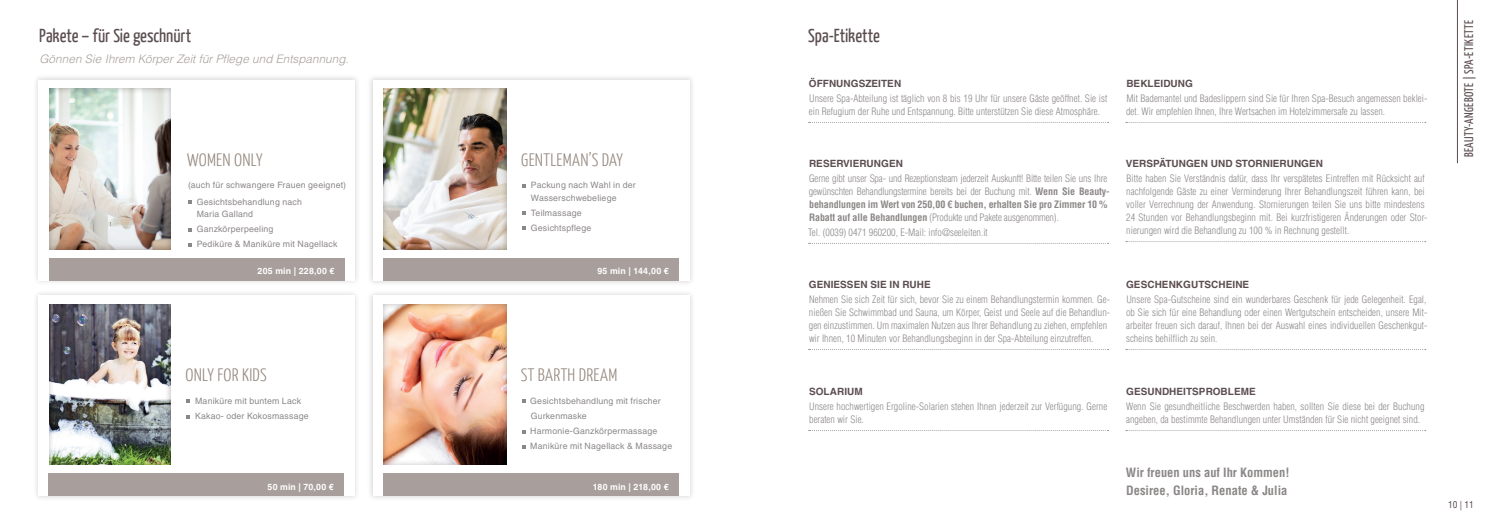
<style>
.page{position:relative;width:1489px;height:525px;background:#fff}
.page>*{position:absolute;margin:0;border:0;box-sizing:border-box;transform-origin:0 0}
.t1{font:18.75px "Yanone Kaffeesatz";letter-spacing:-.005em;color:#5b4d50}
.t2{font:300 18px "Yanone Kaffeesatz";letter-spacing:.015em;color:#94877d}
.t3{font:700 condensed 12.5px/17.8px "Helvetica LT Std";color:#8c8787}
.t4{font:12.5px "Yanone Kaffeesatz";letter-spacing:.03em;color:#5b4d50}
.t5{font:italic 300 11.62px "Helvetica LT Std";letter-spacing:.005em;color:#a89f9c}
.t6{font:300 condensed 10px/13.1px "Helvetica LT Std";letter-spacing:.005em;color:#8c8787}
.t7{font:700 10px "Helvetica LT Std";letter-spacing:.005em;color:#5b4d50}
.t8{font:condensed 9.38px "Helvetica LT Std";color:#5b4d50}
.t9{font:8.75px/15.1px "Helvetica LT Std";letter-spacing:.02em;color:#8c8787}
.t10{font:700 8.75px "Helvetica LT Std";letter-spacing:.025em;color:#fff}
.s1{font-weight:700}
</style>
<div class="page">
<div style="left:33px;top:74px;width:327px;height:212px;background:#5b4d50;opacity:.25"></div>
<div style="left:38px;top:80px;width:317px;height:200px;background:#fff"></div>
<div style="left:49px;top:87px;width:123px;height:162px;background:#5b4d50;opacity:.45"></div>
<div style="left:49px;top:258px;width:295px;height:22px;background:#a89f9c"></div>
<svg style="left:188px;top:200px;width:4px;height:4px"></svg>
<svg style="left:188px;top:228px;width:4px;height:3px"></svg>
<svg style="left:188px;top:243px;width:4px;height:3px"></svg>
<div style="left:367px;top:289px;width:328px;height:212px;background:#5b4d50;opacity:.25"></div>
<div style="left:373px;top:295px;width:316px;height:201px;background:#fff"></div>
<div style="left:383px;top:302px;width:125px;height:163px;background:#5b4d50;opacity:.45"></div>
<div style="left:383px;top:473px;width:295px;height:23px;background:#a89f9c"></div>
<svg style="left:522px;top:399px;width:3px;height:4px"></svg>
<svg style="left:808px;top:122px;width:300px;height:1px"></svg>
<svg style="left:808px;top:243px;width:300px;height:1px"></svg>
<svg style="left:808px;top:349px;width:300px;height:1px"></svg>
<svg style="left:808px;top:430px;width:300px;height:1px"></svg>
<svg style="left:1125px;top:122px;width:300px;height:1px"></svg>
<svg style="left:1125px;top:241px;width:300px;height:1px"></svg>
<svg style="left:1125px;top:349px;width:300px;height:1px"></svg>
<svg style="left:1125px;top:430px;width:300px;height:1px"></svg>
<hr style="left:1456px;top:0;width:1px;height:163px;background:#5b4d50">
<div style="left:367px;top:74px;width:328px;height:212px;background:#5b4d50;opacity:.25"></div>
<div style="left:373px;top:80px;width:316px;height:200px;background:#fff"></div>
<div style="left:383px;top:87px;width:125px;height:162px;background:#5b4d50;opacity:.45"></div>
<div style="left:383px;top:258px;width:295px;height:22px;background:#a89f9c"></div>
<svg style="left:522px;top:184px;width:4px;height:3px"></svg>
<svg style="left:522px;top:211px;width:4px;height:4px"></svg>
<svg style="left:522px;top:226px;width:4px;height:4px"></svg>
<div style="left:33px;top:289px;width:327px;height:212px;background:#5b4d50;opacity:.25"></div>
<div style="left:38px;top:295px;width:317px;height:201px;background:#fff"></div>
<div style="left:48px;top:473px;width:296px;height:23px;background:#a89f9c"></div>
<div style="left:49px;top:302px;width:123px;height:163px;background:#5b4d50;opacity:.45"></div>
<svg style="left:186px;top:399px;width:4px;height:4px"></svg>
<svg style="left:186px;top:415px;width:4px;height:3px"></svg>
<h1 class="t1" style="left:39px;top:24px;width:154px">Pakete – für Sie geschnürt</h1>
<p class="t5" style="left:39px;top:51px;width:311px">Gönnen Sie Ihrem Körper Zeit für Pflege und Entspannung.</p>
<h2 class="t2" style="left:187px;top:148px;width:77px">WOMEN ONLY</h2>
<p class="t9" style="left:197px;top:176px;width:151px;line-height:17.2px;text-indent:-9px">(auch für schwangere Frauen geeignet)<br>Gesichtsbehandlung nach</p>
<p class="t9" style="left:197px;top:206px;width:142px">Maria Galland<br>Ganzkörperpeeling<br>Pediküre &amp; Maniküre mit Nagellack</p>
<p class="t10" style="left:257px;top:265px;width:78px">205 min | 228,00 €</p>
<h2 class="t2" style="left:185px;top:364px;width:83px">ONLY FOR KIDS</h2>
<p class="t9" style="left:195px;top:393px;width:115px">Maniküre mit buntem Lack<br>Kakao- oder Kokosmassage</p>
<p class="t10" style="left:267px;top:481px;width:68px">50 min | 70,00 €</p>
<h2 class="t2" style="left:521px;top:148px;width:103px">GENTLEMAN’S DAY</h2>
<p class="t9" style="left:531px;top:179px;width:106px;line-height:12.5px">Packung nach Wahl in der<br>Wasserschwebeliege</p>
<p class="t9" style="left:531px;top:205px;width:62px">Teilmassage<br>Gesichtspflege</p>
<p class="t10" style="left:597px;top:265px;width:73px">95 min | 144,00 €</p>
<h2 class="t2" style="left:520px;top:364px;width:98px">ST BARTH DREAM</h2>
<p class="t9" style="left:530px;top:393px;width:143px">Gesichtsbehandlung mit frischer<br>Gurkenmaske<br>Harmonie-Ganzkörpermassage<br>Maniküre mit Nagellack &amp; Massage</p>
<p class="t10" style="left:592px;top:481px;width:77px">180 min | 218,00 €</p>
<h1 class="t1" style="left:808px;top:24px;width:73px">Spa-Etikette</h1>
<p class="t7" style="left:808px;top:77px;width:94px">ÖFFNUNGSZEITEN</p>
<p class="t6" style="left:809px;top:92px;width:300px">Unsere Spa-Abteilung ist täglich von 8 bis 19 Uhr für unsere Gäste geöffnet. Sie ist ein Refugium der Ruhe und Entspannung. Bitte unterstützen Sie diese Atmosphäre.</p>
<p class="t7" style="left:809px;top:157px;width:95px">RESERVIERUNGEN</p>
<p class="t6" style="left:808px;top:171px;width:302px">Gerne gibt unser Spa- und Rezeptionsteam jederzeit Auskunft! Bitte teilen Sie uns Ihre gewünschten Behandlungstermine bereits bei der Buchung mit. <span class="s1">Wenn Sie Beauty&shy;behandlungen im Wert von 250,00 € buchen, erhalten Sie pro Zimmer 10 % Rabatt auf alle Behandlungen</span> (Produkte und Pakete ausgenommen).</p>
<p class="t6" style="left:808px;top:225px;width:181px">Tel. (0039) 0471 960200, E-Mail: info@seeleiten.it</p>
<p class="t7" style="left:1126px;top:77px;width:68px">BEKLEIDUNG</p>
<p class="t6" style="left:1126px;top:92px;width:303px">Mit Bademantel und Badeslippern sind Sie für Ihren Spa-Besuch angemessen beklei&shy;det. Wir empfehlen Ihnen, Ihre Wertsachen im Hotelzimmersafe zu lassen.</p>
<p class="t7" style="left:1125px;top:157px;width:199px">VERSPÄTUNGEN UND STORNIERUNGEN</p>
<p class="t6" style="left:1126px;top:171px;width:302px">Bitte haben Sie Verständnis dafür, dass Ihr verspätetes Eintreffen mit Rücksicht auf nachfolgende Gäste zu einer Verminderung Ihrer Behandlungszeit führen kann, bei voller Verrechnung der Anwendung. Stornierungen teilen Sie uns bitte mindestens 24 Stunden vor Behandlungsbeginn mit. Bei kurzfristigeren Änderungen oder Stor&shy;nierungen wird die Behandlung zu 100 % in Rechnung gestellt.</p>
<p class="t7" style="left:808px;top:278px;width:123px">GENIESSEN SIE IN RUHE</p>
<p class="t6" style="left:808px;top:292px;width:303px">Nehmen Sie sich Zeit für sich, bevor Sie zu einem Behandlungstermin kommen. Ge&shy;nießen Sie Schwimmbad und Sauna, um Körper, Geist und Seele auf die Behandlun&shy;gen einzustimmen. Um maximalen Nutzen aus Ihrer Behandlung zu ziehen, empfehlen wir Ihnen, 10 Minuten vor Behandlungsbeginn in der Spa-Abteilung einzutreffen.</p>
<p class="t7" style="left:1126px;top:278px;width:125px">GESCHENKGUTSCHEINE</p>
<p class="t6" style="left:1125px;top:292px;width:303px;text-align:justify">Unsere Spa-Gutscheine sind ein wunderbares Geschenk für jede Gelegenheit. Egal, ob Sie sich für eine Behandlung oder einen Wertgutschein entscheiden, unsere Mit&shy;arbeiter freuen sich darauf, Ihnen bei der Auswahl eines individuellen Geschenkgut&shy;scheins behilflich zu sein.</p>
<p class="t7" style="left:809px;top:385px;width:55px">SOLARIUM</p>
<p class="t6" style="left:809px;top:399px;width:299px">Unsere hochwertigen Ergoline-Solarien stehen Ihnen jederzeit zur Verfügung. Gerne beraten wir Sie.</p>
<p class="t7" style="left:1126px;top:385px;width:131px">GESUNDHEITSPROBLEME</p>
<p class="t6" style="left:1126px;top:399px;width:300px">Wenn Sie gesundheitliche Beschwerden haben, sollten Sie diese bei der Buchung angeben, da bestimmte Behandlungen unter Umständen für Sie nicht geeignet sind.</p>
<p class="t3" style="left:1125px;top:463px;width:165px">Wir freuen uns auf Ihr Kommen!<br>Desiree, Gloria, Renate &amp; Julia</p>
<p class="t4" style="left:1460px;top:157px;width:139px;rotate:-90deg">BEAUTY-ANGEBOTE | SPA-ETIKETTE</p>
<p class="t8" style="left:1447px;top:498px;width:27px">10 | 11</p>
</div>
